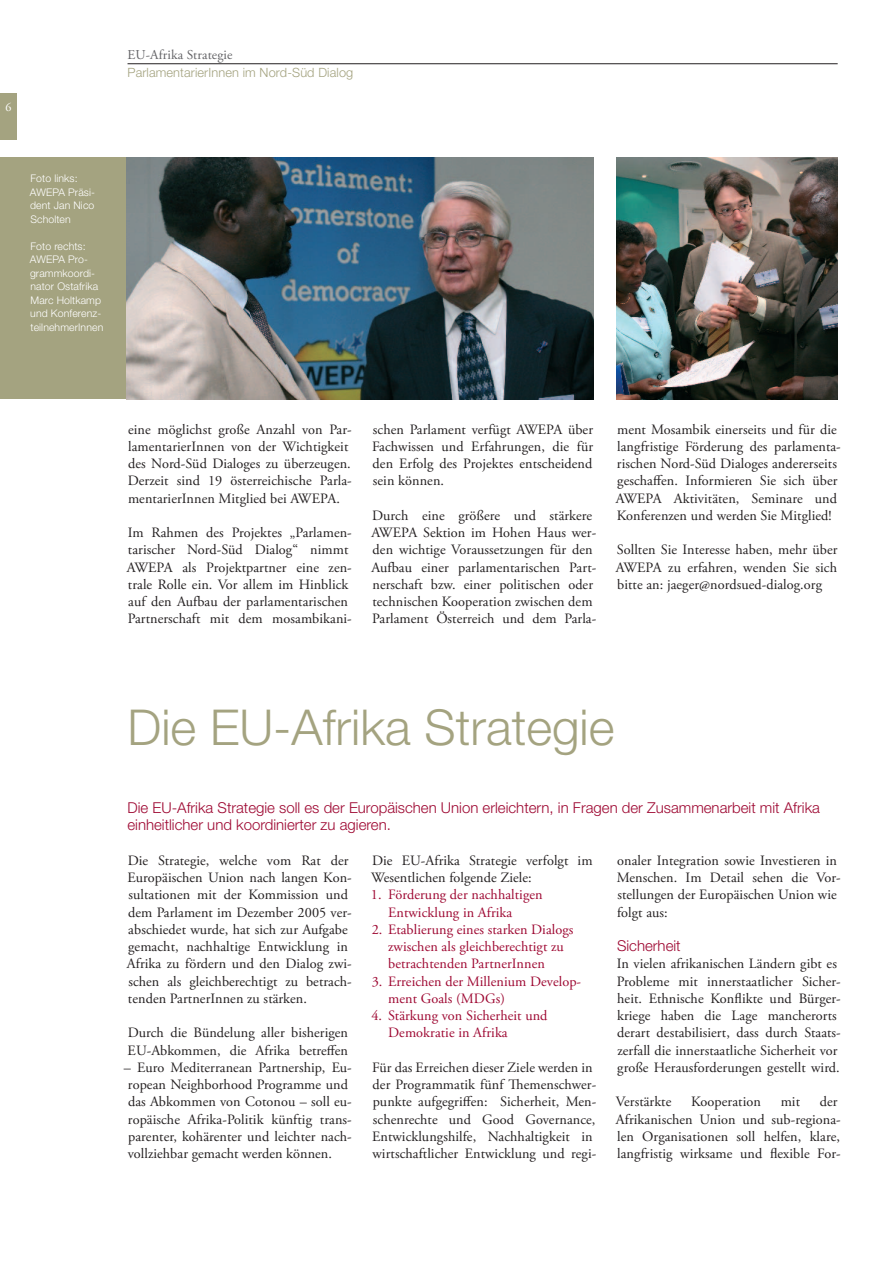
<style>
.page{position:relative;width:893px;height:1263px;background:#fff}
.page>*{position:absolute;margin:0;border:0;box-sizing:border-box;transform-origin:0 0}
.t1{font:300 49.5px "Helvetica Neue LT Std";color:#a4a380}
.t2{font:300 15px/17.2px "Helvetica Neue LT Std";color:#9e0832}
.t3{font:14.25px/17.2px "Adobe Garamond Pro";letter-spacing:.005em;color:#231f20}
.t4{font:14.25px/17.2px "Adobe Garamond Pro";letter-spacing:.005em;color:#9e0832}
.t5{font:13.5px "Adobe Garamond Pro";letter-spacing:.01em;color:#636366}
.t6{font:300 12.75px "Helvetica Neue LT Std";letter-spacing:.01em;color:#a4a380}
.t7{font:12px "Adobe Garamond Pro";color:#fff}
.t8{font:300 10.5px/13.5px "Helvetica Neue LT Std";letter-spacing:.01em;color:#fff}
</style>
<div class="page">
<div style="left:0;top:94px;width:17px;height:46px;background:#a4a380"></div>
<hr style="left:128px;top:63px;width:710px;height:1px;background:#231f20">
<div style="left:0;top:158px;width:128px;height:241px;background:#a4a380"></div>
<img style="left:127px;top:158px;width:466px;height:241px">
<img style="left:617px;top:158px;width:221px;height:241px">
<p class="t7" style="left:6px;top:102px;width:7px">6</p>
<p class="t5" style="left:128px;top:50px;width:107px">EU-Afrika Strategie</p>
<p class="t6" style="left:128px;top:68px;width:227px">ParlamentarierInnen im Nord-Süd Dialog</p>
<p class="t8" style="left:30px;top:173px;width:67px">Foto links:<br>AWEPA Präsi&shy;dent Jan Nico<br>Scholten</p>
<p class="t8" style="left:30px;top:240px;width:75px">Foto rechts:<br>AWEPA Pro&shy;grammkoordi&shy;nator Ostafrika<br>Marc Holtkamp und Konferenz&shy;teilnehmerInnen</p>
<p class="t3" style="left:128px;top:422px;width:226px">eine möglichst große Anzahl von Par&shy;lamentarierInnen von der Wichtigkeit des Nord-Süd Dialoges zu überzeugen.<br>Derzeit sind 19 österreichische Parla&shy;mentarierInnen Mitglied bei AWEPA.</p>
<p class="t3" style="left:127px;top:525px;width:226px">Im Rahmen des Projektes „Parlamen&shy;tarischer Nord-Süd Dialog“ nimmt AWEPA als Projektpartner eine zen&shy;trale Rolle ein. Vor allem im Hinblick auf den Aufbau der parlamentarischen Partnerschaft mit dem mosambikani-</p>
<p class="t3" style="left:372px;top:422px;width:222px;text-align:justify">schen Parlament verfügt AWEPA über Fachwissen und Erfahrungen, die für den Erfolg des Projektes entscheidend sein können.</p>
<p class="t3" style="left:371px;top:508px;width:226px">Durch eine größere und stärkere AWEPA Sektion im Hohen Haus wer&shy;den wichtige Voraussetzungen für den Aufbau einer parlamentarischen Part&shy;nerschaft bzw. einer politischen oder technischen Kooperation zwischen dem Parlament Österreich und dem Parla-</p>
<p class="t3" style="left:616px;top:422px;width:226px">ment Mosambik einerseits und für die langfristige Förderung des parlamenta&shy;rischen Nord-Süd Dialoges andererseits geschaffen. Informieren Sie sich über AWEPA Aktivitäten, Seminare und Konferenzen und werden Sie Mitglied!</p>
<p class="t3" style="left:616px;top:542px;width:223px;text-align:justify">Sollten Sie Interesse haben, mehr über AWEPA zu erfahren, wenden Sie sich bitte an: jaeger@nordsued-dialog.org</p>
<h1 class="t1" style="left:128px;top:709px;width:488px">Die EU-Afrika Strategie</h1>
<p class="t2" style="left:128px;top:801px;width:694px">Die EU-Afrika Strategie soll es der Europäischen Union erleichtern, in Fragen der Zusammenarbeit mit Afrika einheitlicher und koordinierter zu agieren.</p>
<p class="t3" style="left:127px;top:853px;width:226px">Die Strategie, welche vom Rat der Europäischen Union nach langen Kon&shy;sultationen mit der Kommission und dem Parlament im Dezember 2005 ver&shy;abschiedet wurde, hat sich zur Aufgabe gemacht, nachhaltige Entwicklung in Afrika zu fördern und den Dialog zwi&shy;schen als gleichberechtigt zu betrach&shy;tenden PartnerInnen zu stärken.</p>
<p class="t3" style="left:128px;top:1025px;width:222px">Durch die Bündelung aller bisherigen<br>EU-Abkommen, die Afrika betreffen</p>
<p class="t3" style="left:124px;top:1060px;width:229px">– Euro Mediterranean Partnership, Eu&shy;ropean Neighborhood Programme und das Abkommen von Cotonou – soll eu&shy;ropäische Afrika-Politik künftig trans&shy;parenter, kohärenter und leichter nach&shy;vollziehbar gemacht werden können.</p>
<p class="t3" style="left:371px;top:853px;width:223px">Die EU-Afrika Strategie verfolgt im<br>Wesentlichen folgende Ziele:</p>
<p class="t4" style="left:388px;top:887px;width:156px;text-indent:-17px">1. Förderung der nachhaltigen<br>Entwicklung in Afrika</p>
<p class="t4" style="left:388px;top:922px;width:187px;text-indent:-16px">2. Etablierung eines starken Dialogs zwischen als gleichberechtigt zu betrachtenden PartnerInnen</p>
<p class="t4" style="left:388px;top:974px;width:194px;text-indent:-16px">3. Erreichen der Millenium Develop&shy;ment Goals (MDGs)</p>
<p class="t4" style="left:388px;top:1008px;width:161px;text-indent:-17px">4. Stärkung von Sicherheit und<br>Demokratie in Afrika</p>
<p class="t3" style="left:372px;top:1060px;width:226px">Für das Erreichen dieser Ziele werden in der Programmatik fünf Themenschwer&shy;punkte aufgegriffen: Sicherheit, Men&shy;schenrechte und Good Governance, Entwicklungshilfe, Nachhaltigkeit in wirtschaftlicher Entwicklung und regi-</p>
<p class="t3" style="left:617px;top:853px;width:226px">onaler Integration sowie Investieren in<br>Menschen. Im Detail sehen die Vor&shy;stellungen der Europäischen Union wie folgt aus:</p>
<p class="t2" style="left:617px;top:939px;width:65px">Sicherheit</p>
<p class="t3" style="left:617px;top:956px;width:226px">In vielen afrikanischen Ländern gibt es Probleme mit innerstaatlicher Sicher&shy;heit. Ethnische Konflikte und Bürger&shy;kriege haben die Lage mancherorts derart destabilisiert, dass durch Staats&shy;zerfall die innerstaatliche Sicherheit vor große Herausforderungen gestellt wird.</p>
<p class="t3" style="left:616px;top:1094px;width:57px">Verstärkte</p>
<p class="t3" style="left:691px;top:1094px;width:71px">Kooperation</p>
<p class="t3" style="left:781px;top:1094px;width:21px">mit</p>
<p class="t3" style="left:616px;top:1094px;width:226px;text-indent:204px">der<br>Afrikanischen Union und sub-regiona&shy;len Organisationen soll helfen, klare, langfristig wirksame und flexible For-</p>
</div>
